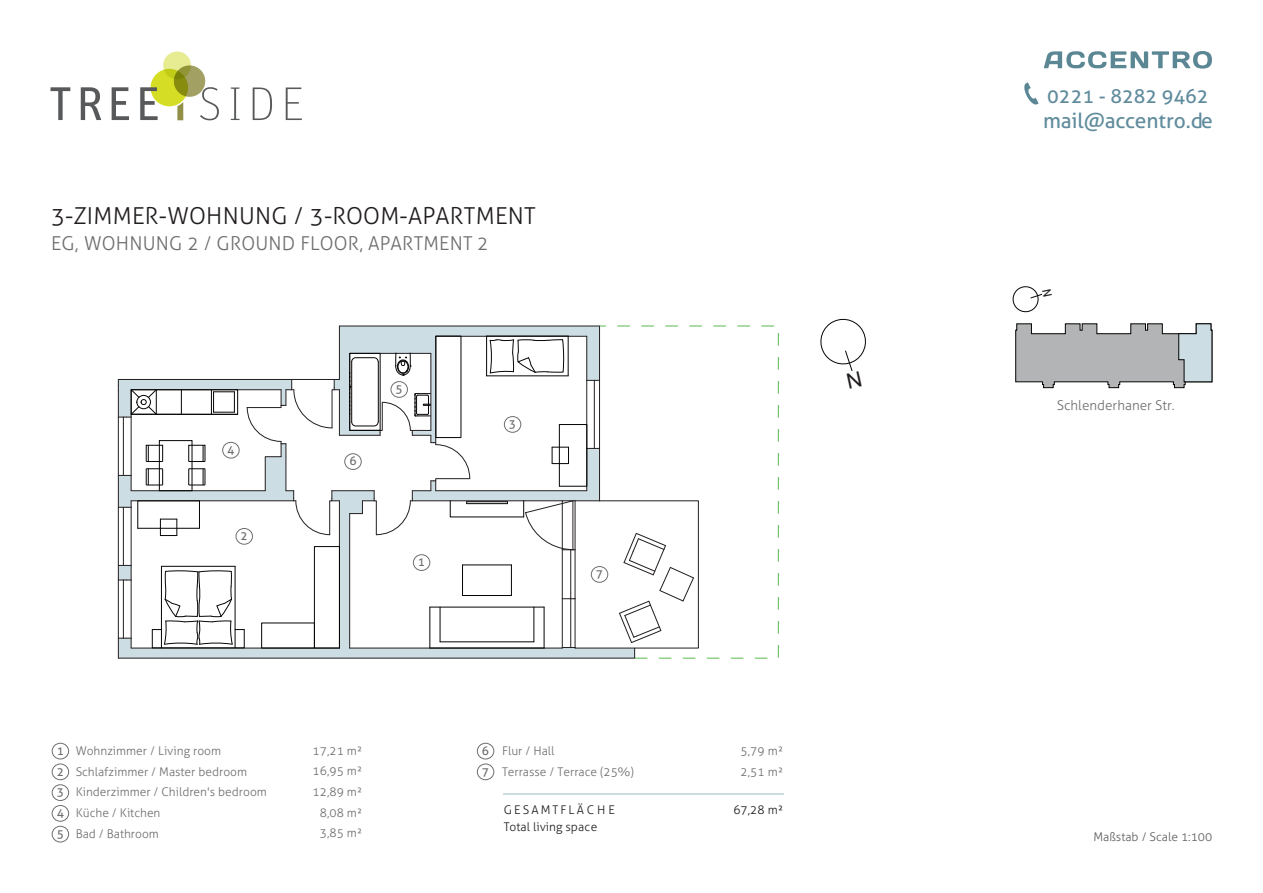
<style>
.page{position:relative;width:1263px;height:893px;background:#fff}
.page>*{position:absolute;margin:0;border:0;box-sizing:border-box;transform-origin:0 0}
.t1{font:300 23.4px "Aller";letter-spacing:.01em;color:#211d1e}
.t2{font:21px "Aller";letter-spacing:-.005em;color:#618c9d}
.t3{font:19.5px "Aller";color:#618c9d}
.t4{font:300 19.2px "Aller";letter-spacing:.01em;color:#6f6e6f}
.t5{font:300 13.5px "Aller";color:#6f6e6f}
.t6{font:300 12px "Aller";color:#6f6e6f}
.t7{font:300 12px/16.8px "Aller";color:#211d1e}
.t8{font:300 12px "Aller";color:#5d5c5e}
.t9{font:12px "Aller";color:#6f6e6f}
</style>
<div class="page">
<div style="left:52px;top:743px;width:17px;height:16px;border:1px solid #706e6f;border-radius:50%"></div>
<div style="left:52px;top:764px;width:17px;height:16px;border:1px solid #706e6f;border-radius:50%"></div>
<div style="left:477px;top:743px;width:17px;height:16px;border:1px solid #706e6f;border-radius:50%"></div>
<div style="left:477px;top:764px;width:17px;height:16px;border:1px solid #706e6f;border-radius:50%"></div>
<div style="left:52px;top:784px;width:17px;height:17px;border:1px solid #706e6f;border-radius:50%"></div>
<div style="left:52px;top:805px;width:17px;height:17px;border:1px solid #706e6f;border-radius:50%"></div>
<div style="left:52px;top:826px;width:17px;height:16px;border:1px solid #706e6f;border-radius:50%"></div>
<hr style="left:504px;top:793px;width:280px;height:1px;background:#cddde4">
<svg style="left:1015px;top:324px;width:197px;height:64px;background:#b8bbbd"></svg>
<svg style="left:118px;top:326px;width:481px;height:333px"></svg>
<svg style="left:599px;top:325px;width:180px;height:334px"></svg>
<svg style="left:1044px;top:51px;width:168px;height:18px"></svg>
<svg style="left:1024px;top:82px;width:15px;height:23px"></svg>
<svg style="left:50px;top:52px;width:252px;height:69px"></svg>
<svg style="left:820px;top:318px;width:46px;height:53px"></svg>
<svg style="left:1012px;top:286px;width:31px;height:27px"></svg>
<h1 class="t1" style="left:51px;top:202px;width:486px">3-ZIMMER-WOHNUNG / 3-ROOM-APARTMENT</h1>
<h3 class="t4" style="left:51px;top:231px;width:439px">EG, WOHNUNG 2 / GROUND FLOOR, APARTMENT 2</h3>
<p class="t9" style="left:227px;top:442px;width:9px">4</p>
<p class="t9" style="left:241px;top:528px;width:9px">2</p>
<p class="t9" style="left:349px;top:454px;width:9px">6</p>
<p class="t9" style="left:396px;top:382px;width:9px">5</p>
<p class="t9" style="left:418px;top:555px;width:9px">1</p>
<p class="t9" style="left:509px;top:417px;width:9px">3</p>
<p class="t9" style="left:596px;top:567px;width:9px">7</p>
<p class="t9" style="left:57px;top:743px;width:9px">1</p>
<p class="t9" style="left:57px;top:764px;width:9px">2</p>
<p class="t9" style="left:57px;top:785px;width:9px">3</p>
<p class="t9" style="left:57px;top:805px;width:9px">4</p>
<p class="t9" style="left:57px;top:826px;width:9px">5</p>
<p class="t6" style="left:76px;top:743px;width:147px">Wohnzimmer / Living room</p>
<p class="t6" style="left:313px;top:743px;width:51px">17,21 m²</p>
<p class="t6" style="left:76px;top:764px;width:173px">Schlafzimmer / Master bedroom</p>
<p class="t6" style="left:313px;top:764px;width:51px">16,95 m²</p>
<p class="t6" style="left:76px;top:785px;width:193px">Kinderzimmer / Children's bedroom</p>
<p class="t6" style="left:313px;top:784px;width:51px">12,89 m²</p>
<p class="t6" style="left:76px;top:806px;width:86px">Küche / Kitchen</p>
<p class="t6" style="left:320px;top:805px;width:44px">8,08 m²</p>
<p class="t6" style="left:76px;top:826px;width:85px">Bad / Bathroom</p>
<p class="t6" style="left:320px;top:826px;width:44px">3,85 m²</p>
<p class="t9" style="left:482px;top:743px;width:9px">6</p>
<p class="t9" style="left:482px;top:764px;width:9px">7</p>
<p class="t6" style="left:502px;top:743px;width:54px">Flur / Hall</p>
<p class="t6" style="left:741px;top:743px;width:44px">5,79 m²</p>
<p class="t6" style="left:502px;top:764px;width:134px">Terrasse / Terrace (25%)</p>
<p class="t6" style="left:741px;top:764px;width:44px">2,51 m²</p>
<p class="t7" style="left:504px;top:801px;width:113px">GESAMTFLÄ C H E<br>Total living space</p>
<p class="t7" style="left:733px;top:801px;width:51px">67,28 m²</p>
<h3 class="t3" style="left:1047px;top:84px;width:163px">0221 - 8282 9462</h3>
<h2 class="t2" style="left:1043px;top:108px;width:171px">mail@accentro.de</h2>
<p class="t5" style="left:1057px;top:397px;width:119px">Schlenderhaner Str.</p>
<p class="t8" style="left:1093px;top:830px;width:120px">Maßstab / Scale 1:100</p>
</div>
